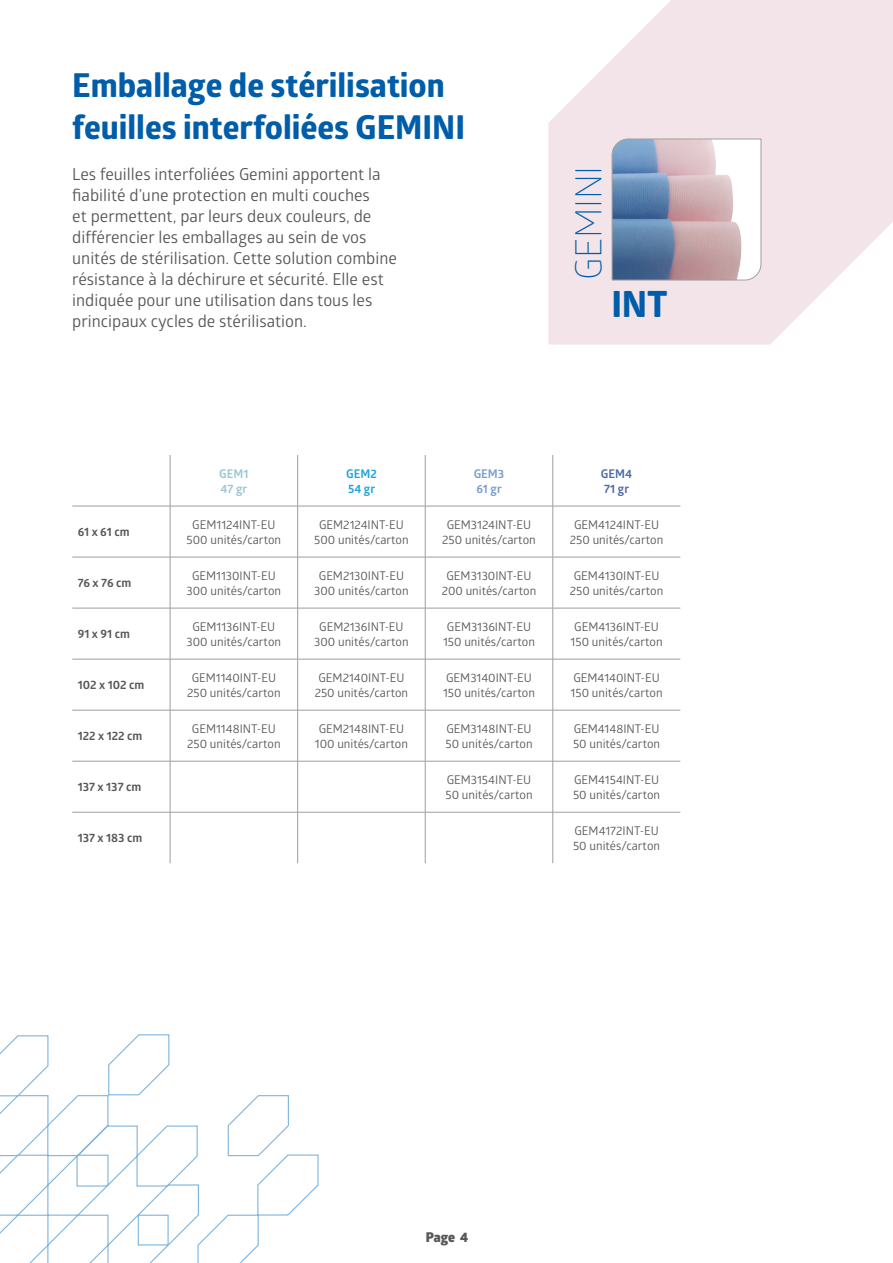
<style>
.page{position:relative;width:893px;height:1263px;background:#fff}
.page>*{position:absolute;margin:0;border:0;box-sizing:border-box;transform-origin:0 0}
.MEDLINE_-_Section_Head{font:300 36.15px "Glober";letter-spacing:-.01em;color:#005da9}
.MEDLINE_-_Section_Head-2{font:700 36.15px "Globerx";color:#005da9}
.t1{font:700 33px/42px "Globerx";color:#005da9}
.t2{font:16.5px/21px "Glober";color:#575756}
.t3{font:800 13.5px "Glober";color:#575756}
.t4{font:12px/15px "Glober";color:#575756;text-align:center}
.t5{font:700 12px "Glober";color:#575756}
.t6{font:700 12px/15px "Glober";color:#9bc6d5}
.t7{font:700 12px/15px "Glober";color:#1ea4da}
.t8{font:700 12px/15px "Glober";color:#789ece}
.t9{font:700 12px/15px "Glober";color:#4b69ac}
</style>
<div class="page">
<svg style="left:548px;top:0;width:345px;height:345px;fill:#f2e4e8"></svg>
<hr style="left:170px;top:455px;width:1px;height:51px;background:#9d9d9d">
<hr style="left:297px;top:455px;width:1px;height:51px;background:#9d9d9d">
<hr style="left:425px;top:455px;width:1px;height:51px;background:#9d9d9d">
<hr style="left:553px;top:455px;width:1px;height:51px;background:#9d9d9d">
<hr style="left:72px;top:506px;width:98px;height:1px;background:#9d9d9d">
<hr style="left:170px;top:506px;width:128px;height:1px;background:#9d9d9d">
<hr style="left:170px;top:506px;width:1px;height:51px;background:#9d9d9d">
<hr style="left:298px;top:506px;width:127px;height:1px;background:#9d9d9d">
<hr style="left:297px;top:506px;width:1px;height:51px;background:#9d9d9d">
<hr style="left:425px;top:506px;width:128px;height:1px;background:#9d9d9d">
<hr style="left:425px;top:506px;width:1px;height:51px;background:#9d9d9d">
<hr style="left:553px;top:506px;width:127px;height:1px;background:#9d9d9d">
<hr style="left:553px;top:506px;width:1px;height:51px;background:#9d9d9d">
<hr style="left:72px;top:557px;width:98px;height:1px;background:#9d9d9d">
<hr style="left:170px;top:557px;width:128px;height:1px;background:#9d9d9d">
<hr style="left:170px;top:557px;width:1px;height:51px;background:#9d9d9d">
<hr style="left:298px;top:557px;width:127px;height:1px;background:#9d9d9d">
<hr style="left:297px;top:557px;width:1px;height:51px;background:#9d9d9d">
<hr style="left:425px;top:557px;width:128px;height:1px;background:#9d9d9d">
<hr style="left:425px;top:557px;width:1px;height:51px;background:#9d9d9d">
<hr style="left:553px;top:557px;width:127px;height:1px;background:#9d9d9d">
<hr style="left:553px;top:557px;width:1px;height:51px;background:#9d9d9d">
<hr style="left:72px;top:608px;width:98px;height:1px;background:#9d9d9d">
<hr style="left:170px;top:608px;width:128px;height:1px;background:#9d9d9d">
<hr style="left:170px;top:608px;width:1px;height:51px;background:#9d9d9d">
<hr style="left:298px;top:608px;width:127px;height:1px;background:#9d9d9d">
<hr style="left:297px;top:608px;width:1px;height:51px;background:#9d9d9d">
<hr style="left:425px;top:608px;width:128px;height:1px;background:#9d9d9d">
<hr style="left:425px;top:608px;width:1px;height:51px;background:#9d9d9d">
<hr style="left:553px;top:608px;width:127px;height:1px;background:#9d9d9d">
<hr style="left:553px;top:608px;width:1px;height:51px;background:#9d9d9d">
<hr style="left:72px;top:659px;width:98px;height:1px;background:#9d9d9d">
<hr style="left:170px;top:659px;width:128px;height:1px;background:#9d9d9d">
<hr style="left:170px;top:659px;width:1px;height:51px;background:#9d9d9d">
<hr style="left:298px;top:659px;width:127px;height:1px;background:#9d9d9d">
<hr style="left:297px;top:659px;width:1px;height:51px;background:#9d9d9d">
<hr style="left:425px;top:659px;width:128px;height:1px;background:#9d9d9d">
<hr style="left:425px;top:659px;width:1px;height:51px;background:#9d9d9d">
<hr style="left:553px;top:659px;width:127px;height:1px;background:#9d9d9d">
<hr style="left:553px;top:659px;width:1px;height:51px;background:#9d9d9d">
<hr style="left:72px;top:710px;width:98px;height:1px;background:#9d9d9d">
<hr style="left:170px;top:710px;width:128px;height:1px;background:#9d9d9d">
<hr style="left:170px;top:710px;width:1px;height:51px;background:#9d9d9d">
<hr style="left:298px;top:710px;width:127px;height:1px;background:#9d9d9d">
<hr style="left:297px;top:710px;width:1px;height:51px;background:#9d9d9d">
<hr style="left:425px;top:710px;width:128px;height:1px;background:#9d9d9d">
<hr style="left:425px;top:710px;width:1px;height:51px;background:#9d9d9d">
<hr style="left:553px;top:710px;width:127px;height:1px;background:#9d9d9d">
<hr style="left:553px;top:710px;width:1px;height:51px;background:#9d9d9d">
<hr style="left:72px;top:761px;width:98px;height:1px;background:#9d9d9d">
<hr style="left:170px;top:761px;width:128px;height:1px;background:#9d9d9d">
<hr style="left:170px;top:761px;width:1px;height:51px;background:#9d9d9d">
<hr style="left:298px;top:761px;width:127px;height:1px;background:#9d9d9d">
<hr style="left:297px;top:761px;width:1px;height:51px;background:#9d9d9d">
<hr style="left:425px;top:761px;width:128px;height:1px;background:#9d9d9d">
<hr style="left:425px;top:761px;width:1px;height:51px;background:#9d9d9d">
<hr style="left:553px;top:761px;width:127px;height:1px;background:#9d9d9d">
<hr style="left:553px;top:761px;width:1px;height:51px;background:#9d9d9d">
<hr style="left:72px;top:812px;width:98px;height:1px;background:#9d9d9d">
<hr style="left:170px;top:812px;width:128px;height:1px;background:#9d9d9d">
<hr style="left:170px;top:812px;width:1px;height:51px;background:#9d9d9d">
<hr style="left:298px;top:812px;width:127px;height:1px;background:#9d9d9d">
<hr style="left:297px;top:812px;width:1px;height:51px;background:#9d9d9d">
<hr style="left:425px;top:812px;width:128px;height:1px;background:#9d9d9d">
<hr style="left:425px;top:812px;width:1px;height:51px;background:#9d9d9d">
<hr style="left:553px;top:812px;width:127px;height:1px;background:#9d9d9d">
<hr style="left:553px;top:812px;width:1px;height:51px;background:#9d9d9d">
<svg style="left:0;top:1034px;width:319px;height:229px"></svg>
<svg style="left:611px;top:138px;width:151px;height:143px"></svg>
<p class="t1" style="left:72px;top:64px;width:394px">Emballage de stérilisation feuilles interfoliées GEMINI</p>
<p class="t2" style="left:72px;top:163px;width:326px">Les feuilles interfoliées Gemini apportent la fiabilité d’une protection en multi couches<br>et permettent, par leurs deux couleurs, de différencier les emballages au sein de vos unités de stérilisation. Cette solution combine résistance à la déchirure et sécurité. Elle est indiquée pour une utilisation dans tous les principaux cycles de stérilisation.</p>
<p class="MEDLINE_-_Section_Head" style="left:563px;top:280px;width:116px;rotate:-90deg">GEMINI</p>
<p class="MEDLINE_-_Section_Head-2" style="left:612px;top:278px;width:57px">INT</p>
<p class="t6" style="left:219px;top:465px;width:31px">GEM1<br>47 gr</p>
<p class="t7" style="left:346px;top:465px;width:32px">GEM2<br>54 gr</p>
<p class="t8" style="left:474px;top:465px;width:32px">GEM3<br>61 gr</p>
<p class="t9" style="left:601px;top:465px;width:33px">GEM4<br>71 gr</p>
<p class="t5" style="left:78px;top:523px;width:53px">61 x 61 cm</p>
<p class="t4" style="left:187px;top:516px;width:96px">GEM1124INT-EU<br>500 unités/carton</p>
<p class="t4" style="left:314px;top:516px;width:96px">GEM2124INT-EU<br>500 unités/carton</p>
<p class="t4" style="left:442px;top:516px;width:95px">GEM3124INT-EU<br>250 unités/carton</p>
<p class="t4" style="left:570px;top:516px;width:95px">GEM4124INT-EU<br>250 unités/carton</p>
<p class="t5" style="left:78px;top:574px;width:55px">76 x 76 cm</p>
<p class="t4" style="left:187px;top:567px;width:96px">GEM1130INT-EU<br>300 unités/carton</p>
<p class="t4" style="left:314px;top:567px;width:96px">GEM2130INT-EU<br>300 unités/carton</p>
<p class="t4" style="left:442px;top:567px;width:96px">GEM3130INT-EU<br>200 unités/carton</p>
<p class="t4" style="left:570px;top:567px;width:95px">GEM4130INT-EU<br>250 unités/carton</p>
<p class="t5" style="left:78px;top:625px;width:54px">91 x 91 cm</p>
<p class="t4" style="left:187px;top:618px;width:96px">GEM1136INT-EU<br>300 unités/carton</p>
<p class="t4" style="left:314px;top:618px;width:96px">GEM2136INT-EU<br>300 unités/carton</p>
<p class="t4" style="left:443px;top:618px;width:93px">GEM3136INT-EU<br>150 unités/carton</p>
<p class="t4" style="left:571px;top:618px;width:93px">GEM4136INT-EU<br>150 unités/carton</p>
<p class="t5" style="left:78px;top:676px;width:68px">102 x 102 cm</p>
<p class="t4" style="left:187px;top:669px;width:95px">GEM1140INT-EU<br>250 unités/carton</p>
<p class="t4" style="left:315px;top:669px;width:95px">GEM2140INT-EU<br>250 unités/carton</p>
<p class="t4" style="left:443px;top:669px;width:93px;text-align:left">GEM3140INT-EU<br>150 unités/carton</p>
<p class="t4" style="left:571px;top:669px;width:93px;text-align:left">GEM4140INT-EU<br>150 unités/carton</p>
<p class="t5" style="left:78px;top:727px;width:66px">122 x 122 cm</p>
<p class="t4" style="left:187px;top:720px;width:95px">GEM1148INT-EU<br>250 unités/carton</p>
<p class="t4" style="left:315px;top:720px;width:95px">GEM2148INT-EU<br>100 unités/carton</p>
<p class="t4" style="left:445px;top:720px;width:89px;text-align:left">GEM3148INT-EU<br>50 unités/carton</p>
<p class="t4" style="left:573px;top:720px;width:89px;text-align:left">GEM4148INT-EU<br>50 unités/carton</p>
<p class="t5" style="left:78px;top:778px;width:65px">137 x 137 cm</p>
<p class="t4" style="left:445px;top:771px;width:89px;text-align:left">GEM3154INT-EU<br>50 unités/carton</p>
<p class="t4" style="left:573px;top:771px;width:89px;text-align:left">GEM4154INT-EU<br>50 unités/carton</p>
<p class="t5" style="left:78px;top:829px;width:66px">137 x 183 cm</p>
<p class="t4" style="left:573px;top:822px;width:89px;text-align:left">GEM4172INT-EU<br>50 unités/carton</p>
<p class="t3" style="left:426px;top:1227px;width:44px">Page 4</p>
</div>
